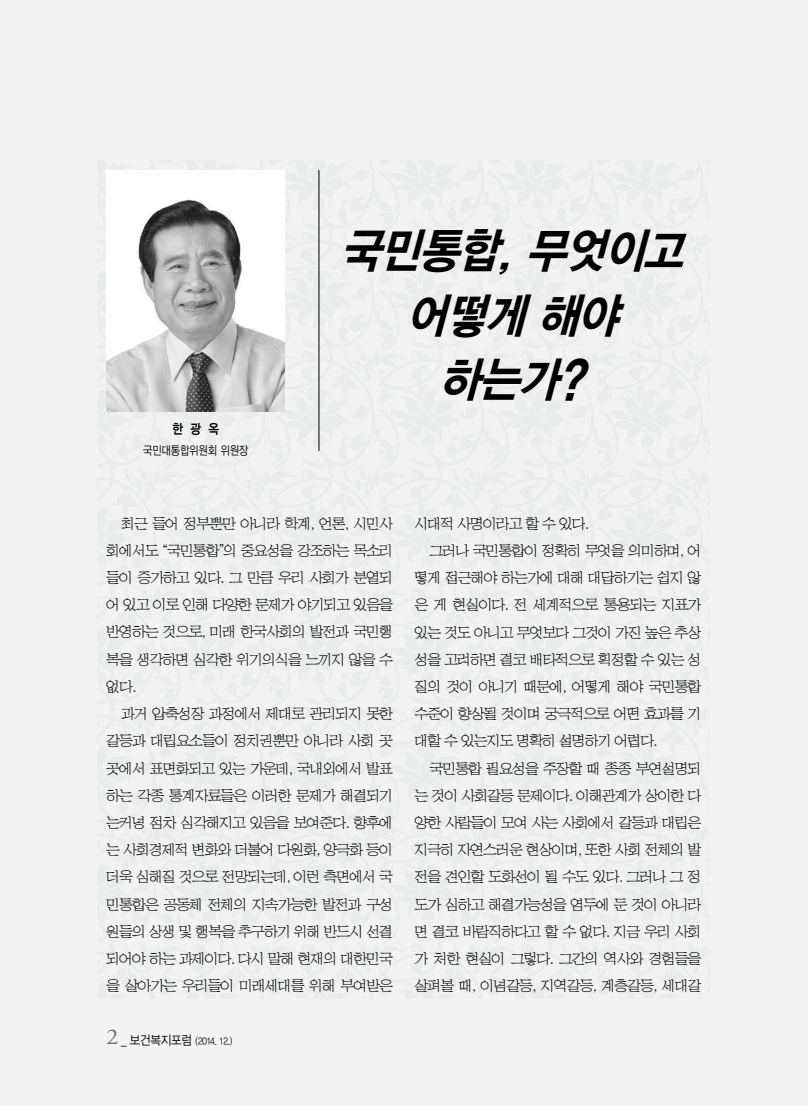
<style>
.page{position:relative;width:808px;height:1106px;background:#f3f3f3}
.page>*{position:absolute;margin:0;border:0;box-sizing:border-box;transform-origin:0 0}
.t1{font:italic 48px/64.5px "YDVYGO15";color:#000;text-align:center;scale:.9 1}
.t2{font:15px/27.2px "HY Sin Mun Myeong Jo Pro";letter-spacing:-.08em;color:#000;text-align:justify}
.t3{font:13.5px "YDVYGO14";color:#000;scale:.85 1}
.t4{font:12px "YDVYGO12";letter-spacing:-.015em;color:#000;scale:.85 1}
.t5{font:9.75px "YDVYGO12";letter-spacing:-.02em;color:#000;scale:.9 1}
.s1{font-family:"Adobe Garamond Pro";font-size:22.5px;color:#727172}
.s2{font-size:12.75px}
</style>
<div class="page">
<hr style="left:319px;top:170px;width:1px;height:281px;background:#000">
<img style="left:106px;top:171px;width:179px;height:240px">
<p class="t3" style="left:172px;top:421px;width:56px">한 광 옥</p>
<p class="t4" style="left:143px;top:443px;width:125px">국민대통합위원회 위원장</p>
<h1 class="t1" style="left:341px;top:219px;width:399px">국민통합,무엇이고 어떻게 해야 하는가?</h1>
<p class="t2" style="left:106px;top:510px;width:289px;text-indent:15px">최근 들어 정부뿐만 아니라 학계, 언론, 시민사 회에서도 “국민통합”의 중요성을 강조하는 목소리 들이 증가하고 있다. 그 만큼 우리 사회가 분열되 어 있고 이로 인해 다양한 문제가 야기되고 있음을 반영하는 것으로, 미래 한국사회의 발전과 국민행 복을 생각하면 심각한 위기의식을 느끼지 않을 수 없다.</p>
<p class="t2" style="left:106px;top:700px;width:289px;text-indent:15px">과거 압축성장 과정에서 제대로 관리되지 못한 갈등과 대립요소들이 정치권뿐만 아니라 사회 곳 곳에서 표면화되고 있는 가운데, 국내외에서 발표 하는 각종 통계자료들은 이러한 문제가 해결되기 는커녕 점차 심각해지고 있음을 보여준다. 향후에 는 사회경제적 변화와 더불어 다원화, 양극화 등이 더욱 심해질 것으로 전망되는데, 이런 측면에서 국 민통합은 공동체 전체의 지속가능한 발전과 구성 원들의 상생 및 행복을 추구하기 위해 반드시 선결 되어야 하는 과제이다. 다시 말해 현재의 대한민국 을 살아가는 우리들이 미래세대를 위해 부여받은</p>
<p class="t5" style="left:106px;top:1035px;width:142px"><span class="s1">2</span> <span class="s2">_ 보건복지포럼</span> (2014. 12.)</p>
<p class="t2" style="left:415px;top:510px;width:176px">시대적 사명이라고 할 수 있다.</p>
<p class="t2" style="left:429px;top:537px;width:274px">그러나 국민통합이 정확히 무엇을 의미하며, 어</p>
<p class="t2" style="left:415px;top:564px;width:289px">떻게 접근해야 하는가에 대해 대답하기는 쉽지 않</p>
<p class="t2" style="left:415px;top:591px;width:289px">은 게 현실이다. 전 세계적으로 통용되는 지표가</p>
<p class="t2" style="left:415px;top:618px;width:288px">있는 것도 아니고 무엇보다 그것이 가진 높은 추상</p>
<p class="t2" style="left:415px;top:646px;width:288px">성을 고려하면 결코 배타적으로 획정할 수 있는 성</p>
<p class="t2" style="left:415px;top:673px;width:289px">질의 것이 아니기 때문에, 어떻게 해야 국민통합</p>
<p class="t2" style="left:415px;top:700px;width:289px">수준이 향상될 것이며 궁극적으로 어떤 효과를 기</p>
<p class="t2" style="left:415px;top:727px;width:244px">대할 수 있는지도 명확히 설명하기 어렵다.</p>
<p class="t2" style="left:429px;top:754px;width:274px">국민통합 필요성을 주장할 때 종종 부연설명되</p>
<p class="t2" style="left:415px;top:782px;width:288px">는 것이 사회갈등 문제이다. 이해관계가 상이한 다</p>
<p class="t2" style="left:415px;top:809px;width:289px">양한 사람들이 모여 사는 사회에서 갈등과 대립은</p>
<p class="t2" style="left:415px;top:836px;width:288px">지극히 자연스러운 현상이며, 또한 사회 전체의 발</p>
<p class="t2" style="left:415px;top:863px;width:288px">전을 견인할 도화선이 될 수도 있다. 그러나 그 정</p>
<p class="t2" style="left:415px;top:890px;width:289px">도가 심하고 해결가능성을 염두에 둔 것이 아니라</p>
<p class="t2" style="left:415px;top:917px;width:288px">면 결코 바람직하다고 할 수 없다. 지금 우리 사회</p>
<p class="t2" style="left:415px;top:945px;width:289px">가 처한 현실이 그렇다. 그간의 역사와 경험들을</p>
<p class="t2" style="left:415px;top:972px;width:289px">살펴볼 때, 이념갈등, 지역갈등, 계층갈등, 세대갈</p>
</div>
